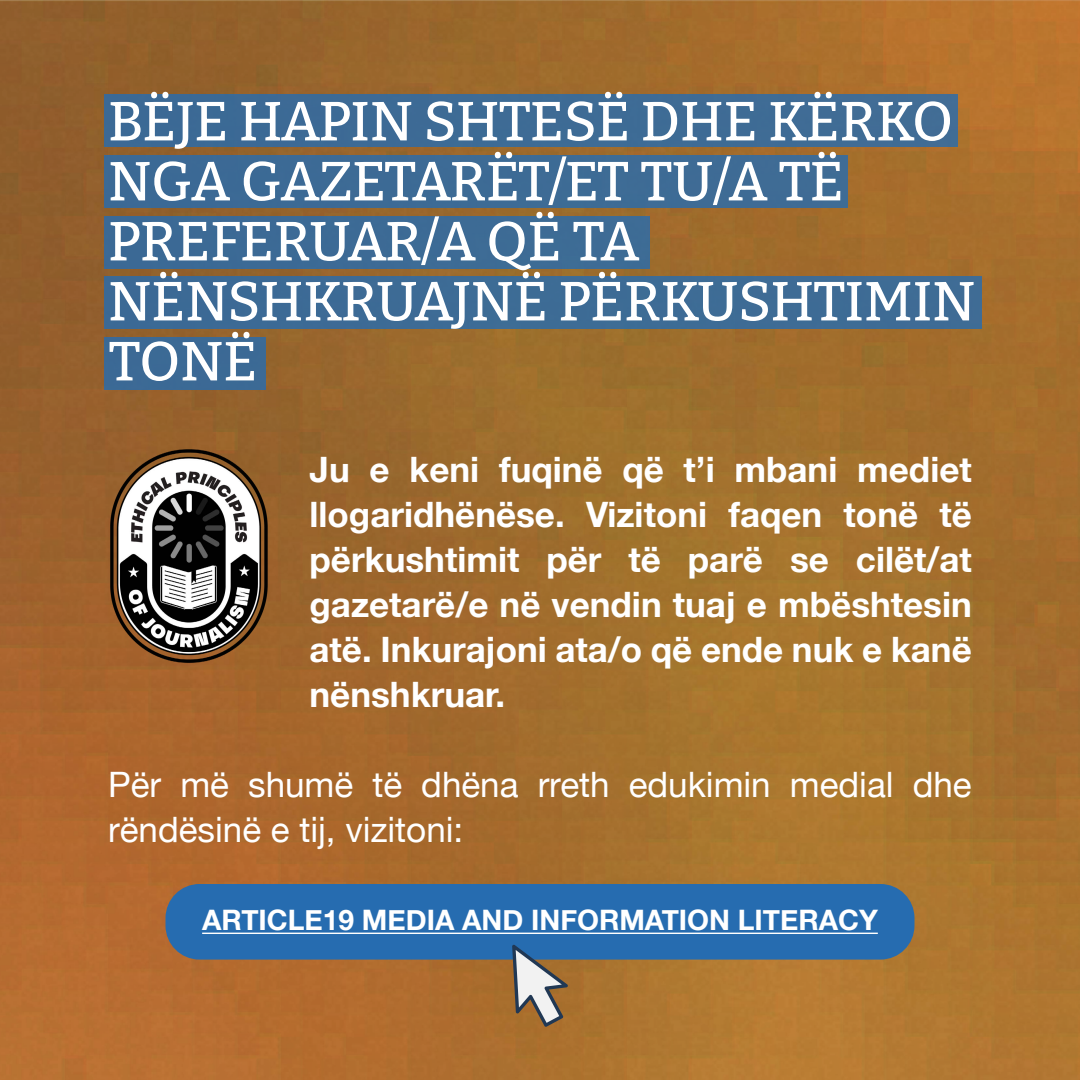
<style>
.page{position:relative;width:1080px;height:1080px;background:#fff}
.page>*{position:absolute;margin:0;border:0;box-sizing:border-box;transform-origin:0 0}
.t1{font:500 55px/60px "Bitter";letter-spacing:-.015em;color:#fff}
.t2{font:700 35px/45px "Helvetica Neue";color:#fff;text-align:justify}
.t3{font:35px/45px "Helvetica Neue";color:#fff}
.t4{font:700 28.2px "Helvetica Neue";color:#fff}
</style>
<div class="page">
<img style="left:0;top:0;width:1080px;height:1080px">
<div style="left:166px;top:884px;width:748px;height:76px;background:#266cb0;border-radius:34px"></div>
<div style="left:104px;top:95px;width:854px;height:52px;background:#3e6b95"></div>
<div style="left:104px;top:155px;width:744px;height:53px;background:#3d6b95"></div>
<div style="left:104px;top:216px;width:546px;height:52px;background:#3c6a95"></div>
<div style="left:104px;top:277px;width:878px;height:52px;background:#3d6b95"></div>
<div style="left:104px;top:337px;width:161px;height:53px;background:#3b6995"></div>
<hr style="left:202px;top:933px;width:676px;height:1px;background:#fff">
<svg style="left:512px;top:945px;width:56px;height:82px"></svg>
<img style="left:108px;top:447px;width:162px;height:218px">
<h1 class="t1" style="left:108px;top:88px;width:869px">BËJE HAPIN SHTESË DHE KËRKO<br>NGA GAZETARËT/ET TU/A TË<br>PREFERUAR/A QË TA<br>NËNSHKRUAJNË PËRKUSHTIMIN<br>TONË</h1>
<p class="t2" style="left:310px;top:448px;width:664px">Ju e keni fuqinë që t’i mbani mediet llogaridhënëse. Vizitoni faqen tonë të përkushtimit për të parë se cilët/at gazetarë/e në vendin tuaj e mbështesin atë. Inkurajoni ata/o që ende nuk e kanë nënshkruar.</p>
<p class="t3" style="left:108px;top:764px;width:865px">Për më shumë të dhëna rreth edukimin medial dhe rëndësinë e tij, vizitoni:</p>
<p class="t4" style="left:202px;top:898px;width:677px">ARTICLE19 MEDIA AND INFORMATION LITERACY</p>
</div>
